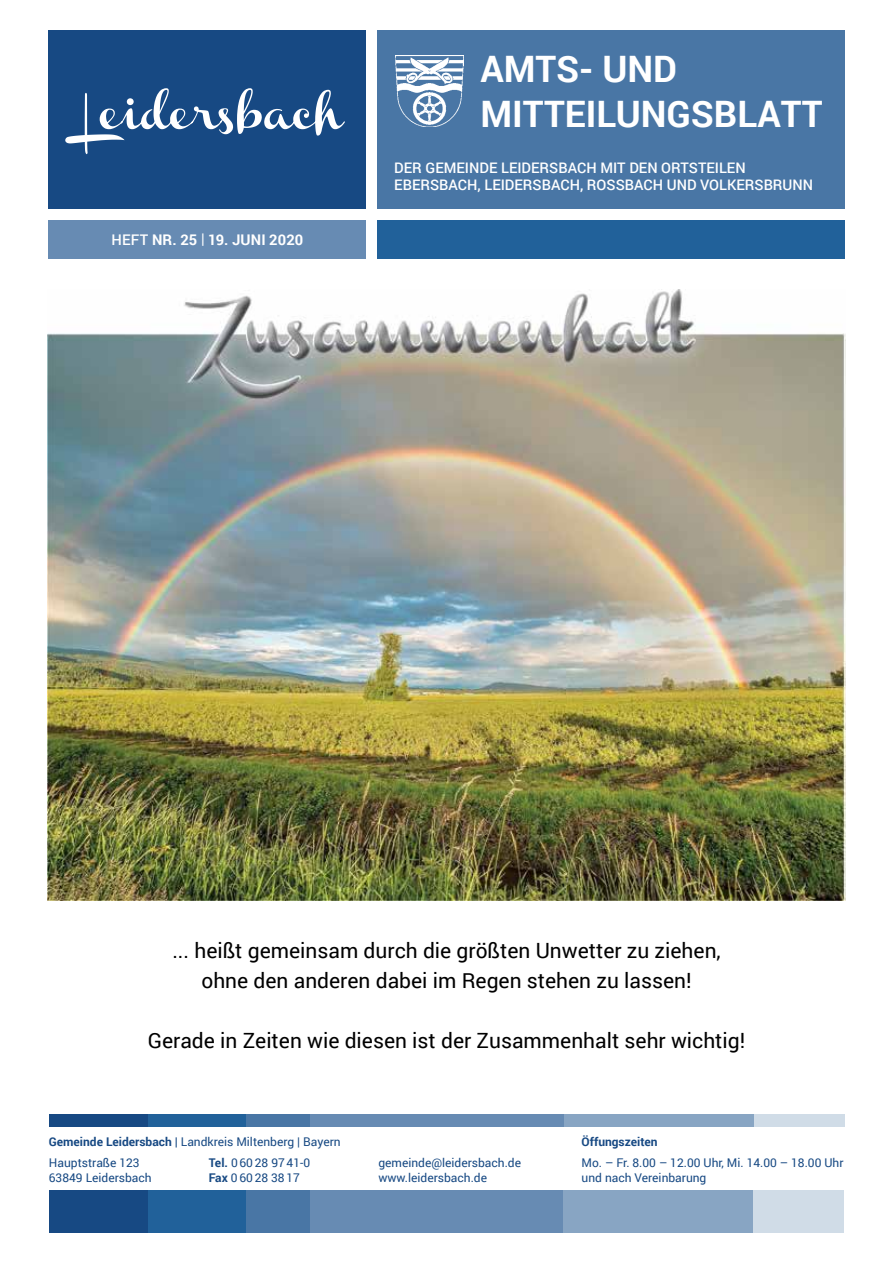
<style>
.page{position:relative;width:893px;height:1263px;background:#fff}
.page>*{position:absolute;margin:0;border:0;box-sizing:border-box;transform-origin:0 0}
.t1{font:700 36.45px/45px "Roboto";color:#fff}
.t2{font:21px/30px "Roboto";color:#000;text-align:center}
.t3{font:700 14.7px "Roboto";color:#fff}
.t4{font:500 14.55px/17.4px "Roboto";color:#fff}
.t5{font:12px/15px "Roboto";color:#174983}
.t6{font:700 12px "Roboto";color:#174983}
.s1{font-weight:500}
.s2{font-weight:400}
.s3{font-weight:700}
</style>
<div class="page">
<div style="left:48px;top:30px;width:318px;height:178px;background:#174983"></div>
<svg style="left:65px;top:88px;width:280px;height:66px"></svg>
<div style="left:377px;top:30px;width:468px;height:178px;background:#4976a5"></div>
<div style="left:48px;top:220px;width:318px;height:39px;background:#678bb3"></div>
<div style="left:377px;top:220px;width:468px;height:39px;background:#21619a"></div>
<img style="left:396px;top:55px;width:67px;height:72px">
<div style="left:49px;top:1191px;width:100px;height:42px;background:#174983"></div>
<div style="left:148px;top:1191px;width:98px;height:42px;background:#21619a"></div>
<div style="left:246px;top:1191px;width:64px;height:42px;background:#4976a5"></div>
<div style="left:310px;top:1191px;width:264px;height:42px;background:#678bb3"></div>
<div style="left:563px;top:1191px;width:197px;height:42px;background:#88a5c3"></div>
<div style="left:753px;top:1191px;width:91px;height:42px;background:#d0dce7"></div>
<div style="left:49px;top:1114px;width:100px;height:13px;background:#174983"></div>
<div style="left:149px;top:1114px;width:98px;height:13px;background:#21619a"></div>
<div style="left:247px;top:1114px;width:63px;height:13px;background:#4976a5"></div>
<div style="left:310px;top:1114px;width:264px;height:13px;background:#678bb3"></div>
<div style="left:564px;top:1114px;width:196px;height:13px;background:#88a5c3"></div>
<div style="left:754px;top:1114px;width:90px;height:13px;background:#d0dce7"></div>
<img style="left:48px;top:289px;width:797px;height:611px">
<p class="t3" style="left:112px;top:229px;width:138px"><span class="s1">HEFT</span> NR. 25 <span class="s2">|</span> 19. Juni</p>
<p class="t3" style="left:269px;top:229px;width:35px">2020</p>
<h1 class="t1" style="left:480px;top:45px;width:344px">AMTS- UND<br>MITTEILUNGSBLATT</h1>
<p class="t4" style="left:394px;top:158px;width:353px">DER GEMEINDE LEIDERSBACH MIT DEN ORTSTEILEN<br>EBERSBACH, LEIDERSBACH, ROSS</p>
<p class="t4" style="left:625px;top:176px;width:190px">BACH UND VOLKERSBRUNN</p>
<h2 class="t2" style="left:172px;top:934px;width:550px">... heißt gemeinsam durch die größten Unwetter zu ziehen, ohne den anderen dabei im Regen stehen zu lassen!</h2>
<h2 class="t2" style="left:148px;top:1024px;width:599px">Gerade in Zeiten wie diesen ist der Zusammenhalt sehr wichtig!</h2>
<p class="t5" style="left:49px;top:1131px;width:293px;line-height:21px"><span class="s3">Gemeinde Leidersbach |</span> Landkreis Miltenberg | Bayern<br>Hauptstraße 123</p>
<p class="t5" style="left:49px;top:1170px;width:104px">63849 Leidersbach</p>
<p class="t5" style="left:209px;top:1155px;width:103px"><span class="s3">Tel.</span> 0 60 28 97 41-0<br><span class="s3">Fax</span> 0 60 28 38 17</p>
<p class="t5" style="left:378px;top:1155px;width:144px">gemeinde@leidersbach.de www.leidersbach.de</p>
<p class="t6" style="left:582px;top:1133px;width:78px">Öffungszeiten</p>
<p class="t5" style="left:582px;top:1155px;width:263px">Mo. – Fr. 8.00 – 12.00 Uhr, Mi. 14.00 – 18.00 Uhr und nach Vereinbarung</p>
</div>
